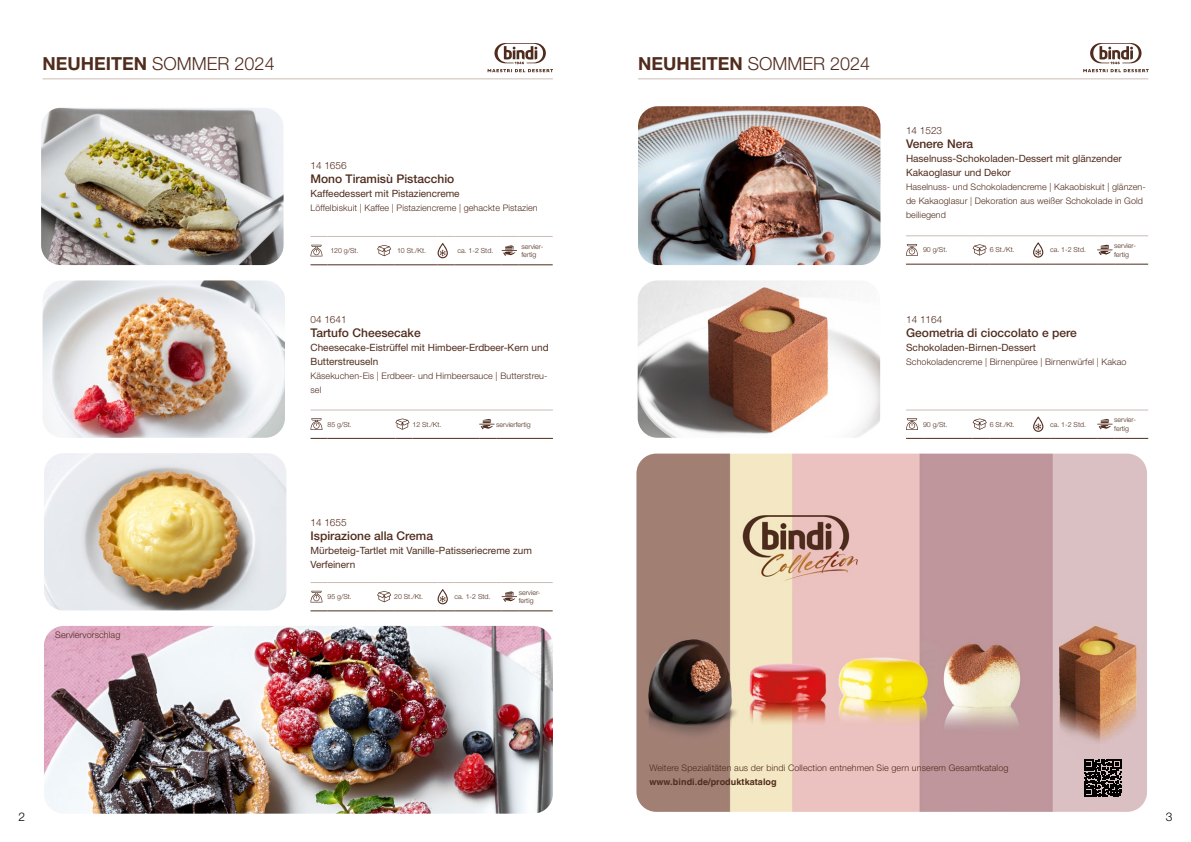
<style>
.page{position:relative;width:1191px;height:842px;background:#fff}
.page>*{position:absolute;margin:0;border:0;box-sizing:border-box;transform-origin:0 0}
.t1{font:300 18px "Helvetica Neue LT Pro";color:#502c1d}
.t2{font:500 12px "Helvetica Neue LT Pro";color:#502c1d}
.t3{font:300 12px "Helvetica Neue LT Pro";color:#000}
.t4{font:10px/14px "Helvetica Neue LT Pro";color:#502c1d}
.t5{font:300 10px "Helvetica Neue LT Pro";color:#502c1d}
.t6{font:300 9px/14px "Helvetica Neue LT Pro";letter-spacing:.01em;color:#502c1d}
.t7{font:700 9px "Helvetica LT";letter-spacing:.01em;color:#502c1d}
.t8{font:300 7px/8.4px "Helvetica Neue LT Pro";color:#502c1d}
.s1{font-weight:700}
</style>
<div class="page">
<img style="left:41px;top:108px;width:242px;height:157px">
<img style="left:43px;top:280px;width:242px;height:158px">
<svg style="left:310px;top:236px;width:17px;height:1px"></svg>
<svg style="left:310px;top:265px;width:17px;height:1px"></svg>
<hr style="left:327px;top:236px;width:50px;height:1px;background:#cbbcb5">
<svg style="left:377px;top:236px;width:17px;height:1px"></svg>
<hr style="left:394px;top:236px;width:43px;height:1px;background:#cbbcb5">
<svg style="left:437px;top:236px;width:17px;height:1px"></svg>
<hr style="left:454px;top:236px;width:47px;height:1px;background:#cbbcb5">
<svg style="left:501px;top:236px;width:17px;height:1px"></svg>
<hr style="left:518px;top:236px;width:34px;height:1px;background:#cbbcb5">
<hr style="left:327px;top:265px;width:50px;height:1px;background:#502c1d">
<svg style="left:377px;top:265px;width:17px;height:1px"></svg>
<hr style="left:394px;top:265px;width:43px;height:1px;background:#502c1d">
<svg style="left:437px;top:265px;width:17px;height:1px"></svg>
<hr style="left:454px;top:265px;width:47px;height:1px;background:#502c1d">
<svg style="left:501px;top:265px;width:17px;height:1px"></svg>
<hr style="left:518px;top:265px;width:34px;height:1px;background:#502c1d">
<svg style="left:310px;top:245px;width:12px;height:11px"></svg>
<svg style="left:377px;top:245px;width:14px;height:11px"></svg>
<svg style="left:437px;top:243px;width:11px;height:15px"></svg>
<svg style="left:501px;top:245px;width:16px;height:11px"></svg>
<svg style="left:310px;top:410px;width:17px;height:1px"></svg>
<hr style="left:327px;top:410px;width:68px;height:1px;background:#cbbcb5">
<svg style="left:395px;top:410px;width:17px;height:1px"></svg>
<hr style="left:412px;top:410px;width:67px;height:1px;background:#cbbcb5">
<svg style="left:479px;top:410px;width:17px;height:1px"></svg>
<hr style="left:496px;top:410px;width:57px;height:1px;background:#cbbcb5">
<svg style="left:310px;top:438px;width:17px;height:1px"></svg>
<hr style="left:327px;top:438px;width:68px;height:1px;background:#502c1d">
<svg style="left:395px;top:438px;width:17px;height:1px"></svg>
<hr style="left:412px;top:438px;width:67px;height:1px;background:#502c1d">
<svg style="left:479px;top:438px;width:17px;height:1px"></svg>
<hr style="left:496px;top:438px;width:57px;height:1px;background:#502c1d">
<svg style="left:310px;top:418px;width:12px;height:12px"></svg>
<svg style="left:395px;top:418px;width:14px;height:12px"></svg>
<svg style="left:479px;top:419px;width:15px;height:10px"></svg>
<img style="left:44px;top:626px;width:509px;height:188px">
<img style="left:44px;top:453px;width:242px;height:157px">
<svg style="left:310px;top:582px;width:17px;height:1px"></svg>
<hr style="left:327px;top:582px;width:50px;height:1px;background:#cbbcb5">
<svg style="left:377px;top:582px;width:17px;height:1px"></svg>
<hr style="left:394px;top:582px;width:43px;height:1px;background:#cbbcb5">
<svg style="left:437px;top:582px;width:17px;height:1px"></svg>
<hr style="left:454px;top:582px;width:47px;height:1px;background:#cbbcb5">
<svg style="left:501px;top:582px;width:17px;height:1px"></svg>
<hr style="left:518px;top:582px;width:34px;height:1px;background:#cbbcb5">
<svg style="left:310px;top:611px;width:17px;height:1px"></svg>
<hr style="left:327px;top:611px;width:50px;height:1px;background:#502c1d">
<svg style="left:377px;top:611px;width:17px;height:1px"></svg>
<hr style="left:394px;top:611px;width:43px;height:1px;background:#502c1d">
<svg style="left:437px;top:611px;width:17px;height:1px"></svg>
<hr style="left:454px;top:611px;width:47px;height:1px;background:#502c1d">
<svg style="left:501px;top:611px;width:17px;height:1px"></svg>
<hr style="left:518px;top:611px;width:34px;height:1px;background:#502c1d">
<svg style="left:310px;top:591px;width:12px;height:11px"></svg>
<svg style="left:377px;top:591px;width:14px;height:11px"></svg>
<svg style="left:437px;top:589px;width:11px;height:15px"></svg>
<svg style="left:501px;top:591px;width:16px;height:11px"></svg>
<img style="left:637px;top:280px;width:243px;height:158px">
<img style="left:638px;top:106px;width:242px;height:159px">
<svg style="left:906px;top:236px;width:17px;height:1px"></svg>
<hr style="left:923px;top:236px;width:49px;height:1px;background:#cbbcb5">
<svg style="left:972px;top:236px;width:17px;height:1px"></svg>
<hr style="left:989px;top:236px;width:44px;height:1px;background:#cbbcb5">
<hr style="left:1050px;top:236px;width:47px;height:1px;background:#cbbcb5">
<svg style="left:1097px;top:236px;width:17px;height:1px"></svg>
<hr style="left:1114px;top:236px;width:34px;height:1px;background:#cbbcb5">
<svg style="left:906px;top:264px;width:17px;height:1px"></svg>
<hr style="left:923px;top:264px;width:49px;height:1px;background:#502c1d">
<svg style="left:972px;top:264px;width:17px;height:1px"></svg>
<hr style="left:989px;top:264px;width:44px;height:1px;background:#502c1d">
<svg style="left:1033px;top:264px;width:17px;height:1px"></svg>
<hr style="left:1050px;top:264px;width:47px;height:1px;background:#502c1d">
<svg style="left:1097px;top:264px;width:17px;height:1px"></svg>
<hr style="left:1114px;top:264px;width:34px;height:1px;background:#502c1d">
<svg style="left:906px;top:244px;width:12px;height:12px"></svg>
<svg style="left:972px;top:244px;width:14px;height:12px"></svg>
<svg style="left:1033px;top:236px;width:17px;height:22px"></svg>
<svg style="left:1097px;top:245px;width:15px;height:10px"></svg>
<svg style="left:906px;top:410px;width:17px;height:1px"></svg>
<hr style="left:923px;top:410px;width:49px;height:1px;background:#cbbcb5">
<svg style="left:972px;top:410px;width:17px;height:1px"></svg>
<hr style="left:989px;top:410px;width:44px;height:1px;background:#cbbcb5">
<hr style="left:1050px;top:410px;width:47px;height:1px;background:#cbbcb5">
<svg style="left:1097px;top:410px;width:17px;height:1px"></svg>
<hr style="left:1114px;top:410px;width:34px;height:1px;background:#cbbcb5">
<svg style="left:906px;top:438px;width:17px;height:1px"></svg>
<hr style="left:923px;top:438px;width:49px;height:1px;background:#502c1d">
<svg style="left:972px;top:438px;width:17px;height:1px"></svg>
<hr style="left:989px;top:438px;width:44px;height:1px;background:#502c1d">
<svg style="left:1033px;top:438px;width:17px;height:1px"></svg>
<hr style="left:1050px;top:438px;width:47px;height:1px;background:#502c1d">
<svg style="left:1097px;top:438px;width:17px;height:1px"></svg>
<hr style="left:1114px;top:438px;width:34px;height:1px;background:#502c1d">
<svg style="left:906px;top:418px;width:12px;height:12px"></svg>
<svg style="left:972px;top:418px;width:14px;height:12px"></svg>
<svg style="left:1033px;top:410px;width:17px;height:22px"></svg>
<svg style="left:1097px;top:419px;width:15px;height:10px"></svg>
<img style="left:636px;top:454px;width:511px;height:358px">
<svg style="left:1084px;top:759px;width:37px;height:38px"></svg>
<svg style="left:487px;top:43px;width:66px;height:29px"></svg>
<svg style="left:1083px;top:43px;width:65px;height:29px"></svg>
<hr style="left:43px;top:78px;width:510px;height:1px;background:#cbbcb5">
<hr style="left:638px;top:78px;width:510px;height:1px;background:#cbbcb5">
<h1 class="t1" style="left:43px;top:52px;width:234px"><span class="s1">NEUHEITEN</span> SOMMER 2024</h1>
<h1 class="t1" style="left:638px;top:52px;width:234px"><span class="s1">NEUHEITEN</span> SOMMER 2024</h1>
<p class="t5" style="left:310px;top:159px;width:38px">14 1656</p>
<h2 class="t2" style="left:310px;top:172px;width:145px">Mono Tiramisù Pistacchio</h2>
<p class="t4" style="left:310px;top:186px;width:151px">Kaffeedessert mit Pistaziencreme</p>
<p class="t6" style="left:310px;top:201px;width:229px">Löffelbiskuit | Kaffee | Pistaziencreme | gehackte Pistazien</p>
<p class="t8" style="left:330px;top:246px;width:30px">120 g/St.</p>
<p class="t8" style="left:397px;top:246px;width:31px">10 St./Kt.</p>
<p class="t8" style="left:457px;top:246px;width:37px">ca. 1-2 Std.</p>
<p class="t8" style="left:521px;top:242px;width:23px">servier&shy;fertig</p>
<p class="t5" style="left:310px;top:313px;width:38px">04 1641</p>
<h2 class="t2" style="left:310px;top:326px;width:112px">Tartufo Cheesecake</h2>
<p class="t4" style="left:310px;top:340px;width:240px">Cheesecake-Eistrüffel mit Himbeer-Erdbeer-Kern und<br>Butterstreuseln</p>
<p class="t6" style="left:310px;top:369px;width:238px">Käsekuchen-Eis | Erdbeer- und Himbeersauce | Butterstreu&shy;sel</p>
<p class="t8" style="left:327px;top:420px;width:26px">85 g/St.</p>
<p class="t8" style="left:412px;top:420px;width:31px">12 St./Kt.</p>
<p class="t8" style="left:496px;top:420px;width:36px">servierfertig</p>
<p class="t6" style="left:55px;top:628px;width:67px">Serviervorschlag</p>
<p class="t5" style="left:310px;top:516px;width:38px">14 1655</p>
<h2 class="t2" style="left:310px;top:529px;width:124px">Ispirazione alla Crema</h2>
<p class="t4" style="left:310px;top:543px;width:223px">Mürbeteig-Tartlet mit Vanille-Patisseriecreme zum<br>Verfeinern</p>
<p class="t8" style="left:327px;top:592px;width:26px">95 g/St.</p>
<p class="t8" style="left:394px;top:592px;width:31px">20 St./Kt.</p>
<p class="t8" style="left:454px;top:592px;width:37px">ca. 1-2 Std.</p>
<p class="t8" style="left:518px;top:588px;width:23px">servier&shy;fertig</p>
<p class="t5" style="left:906px;top:124px;width:38px">14 1523</p>
<h2 class="t2" style="left:906px;top:137px;width:69px">Venere Nera</h2>
<p class="t4" style="left:906px;top:151px;width:217px">Haselnuss-Schokoladen-Dessert mit glänzender<br>Kakaoglasur und Dekor</p>
<p class="t6" style="left:906px;top:180px;width:241px">Haselnuss- und Schokoladencreme | Kakaobiskuit | glänzen&shy;de Kakaoglasur | Dekoration aus weißer Schokolade in Gold beiliegend</p>
<p class="t8" style="left:923px;top:246px;width:26px">90 g/St.</p>
<p class="t8" style="left:989px;top:246px;width:27px">6 St./Kt.</p>
<p class="t8" style="left:1050px;top:246px;width:37px">ca. 1-2 Std.</p>
<p class="t8" style="left:1114px;top:241px;width:23px">servier&shy;fertig</p>
<p class="t5" style="left:906px;top:313px;width:38px">14 1164</p>
<h2 class="t2" style="left:906px;top:326px;width:172px">Geometria di cioccolato e pere</h2>
<p class="t4" style="left:906px;top:340px;width:131px">Schokoladen-Birnen-Dessert</p>
<p class="t6" style="left:906px;top:355px;width:222px">Schokoladencreme | Birnenpüree | Birnenwürfel | Kakao</p>
<p class="t8" style="left:923px;top:420px;width:26px">90 g/St.</p>
<p class="t8" style="left:989px;top:420px;width:27px">6 St./Kt.</p>
<p class="t8" style="left:1050px;top:420px;width:37px">ca. 1-2 Std.</p>
<p class="t8" style="left:1114px;top:416px;width:23px">servier&shy;fertig</p>
<p class="t6" style="left:649px;top:761px;width:361px">Weitere Spezialitäten aus der bindi Collection entnehmen Sie gern unserem Gesamtkatalog</p>
<p class="t7" style="left:649px;top:776px;width:129px">www.bindi.de/produktkatalog</p>
<h2 class="t3" style="left:19px;top:809px;width:8px">2</h2>
<h2 class="t3" style="left:1165px;top:809px;width:8px">3</h2>
</div>
